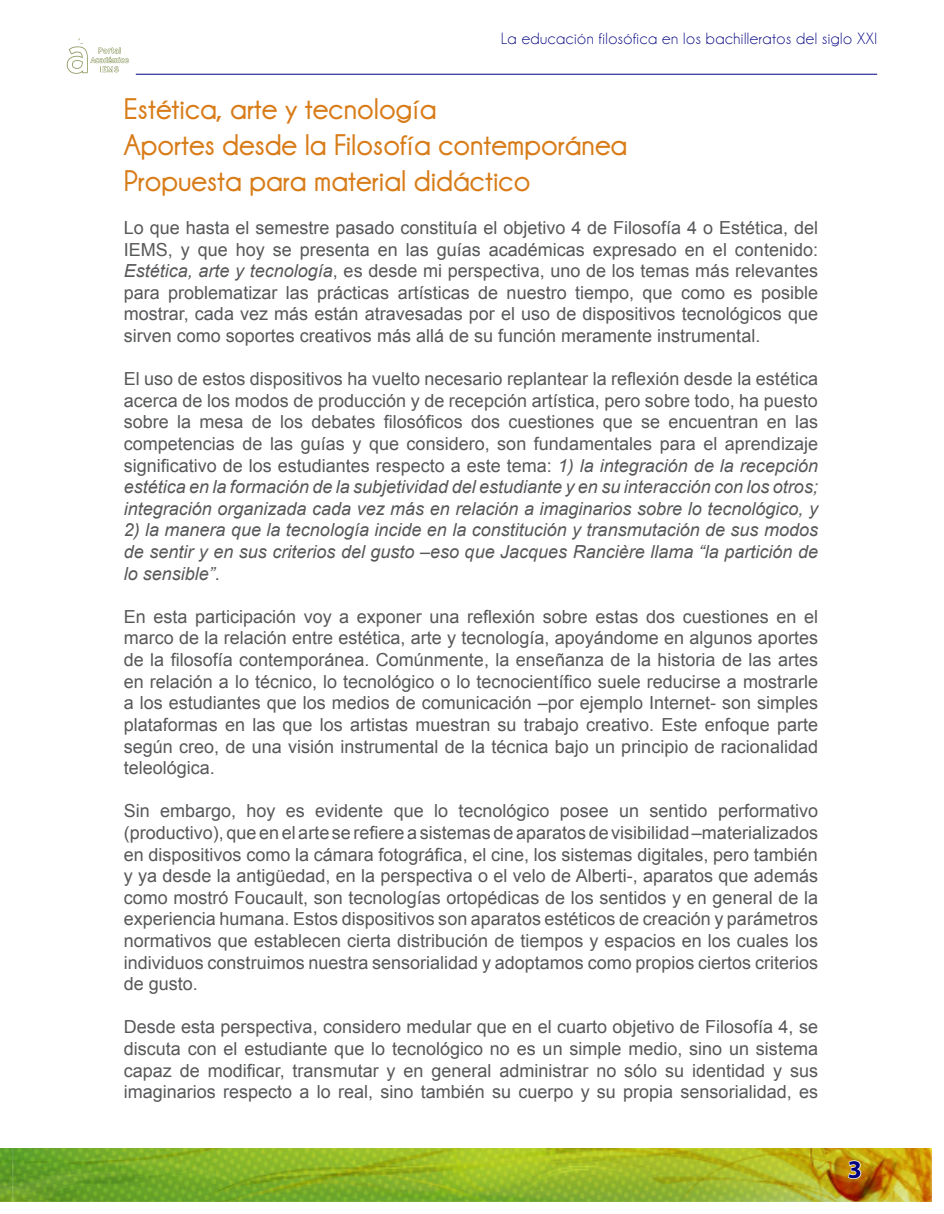
<style>
.page{position:relative;width:944px;height:1214px;background:#fff}
.page>*{position:absolute;margin:0;border:0;box-sizing:border-box;transform-origin:0 0}
.Subtítulo_DIANA{font:700 30px "Champagne&Limousines";color:#d87c19}
.Número_Páginas_DIANA{font:700 25.5px "Myriad Pro";color:#000080}
.Texto_General{font:18px/21.6px "Arial";color:#57585a;text-align:justify}
.Texto_General-2{font:italic 18px/21.6px "Arial";color:#57585a;text-align:justify}
.Título_pequeño_derec{font:16.5px "Champagne&Limousines";letter-spacing:.03em;color:#000080}
.s1{font-style:italic}
.s2{font-style:normal}
</style>
<div class="page">
<img style="left:0;top:1148px;width:931px;height:53px">
<svg style="left:846px;top:1159px;width:16px;height:20px"></svg>
<svg style="left:67px;top:38px;width:62px;height:36px"></svg>
<hr style="left:136px;top:74px;width:741px;height:1px;background:#000080">
<p class="Título_pequeño_derec" style="left:501px;top:29px;width:377px">La educación filosófica en los bachilleratos del siglo XXI</p>
<p class="Subtítulo_DIANA" style="left:124px;top:92px;width:314px">Estética, arte y tecnología</p>
<p class="Subtítulo_DIANA" style="left:124px;top:128px;width:505px">Aportes desde la Filosofía contemporánea</p>
<p class="Subtítulo_DIANA" style="left:124px;top:164px;width:408px">Propuesta para material didáctico</p>
<p class="Texto_General" style="left:124px;top:217px;width:695px">Lo que hasta el semestre pasado constituía el objetivo 4 de Filosofía 4 o Estética, del IEMS, y que hoy se presenta en las guías académicas expresado en el contenido:<br><span class="s1">Estética, arte y tecnología</span>, es desde mi perspectiva, uno de los temas más relevantes para problematizar las prácticas artísticas de nuestro tiempo, que como es posible mostrar, cada vez más están atravesadas por el uso de dispositivos tecnológicos que sirven como soportes creativos más allá de su función meramente instrumental.</p>
<p class="Texto_General" style="left:124px;top:368px;width:695px">El uso de estos dispositivos ha vuelto necesario replantear la reflexión desde la estética acerca de los modos de producción y de recepción artística, pero sobre todo, ha puesto sobre la mesa de los debates filosóficos dos cuestiones que se encuentran en las competencias de las guías y que considero, son fundamentales para el aprendizaje significativo de los estudiantes respecto a este tema: <span class="s1">1) la integración de la recepción estética en la formación de la subjetividad del estudiante y en su interacción con los otros; integración organizada cada vez más en relación a imaginarios sobre lo tecnológico, y</span></p>
<p class="Texto_General-2" style="left:124px;top:519px;width:695px">2) la manera que la tecnología incide en la constitución y transmutación de sus modos de sentir y en sus criterios del gusto –eso que Jacques Rancière llama “la partición de lo sensible”<span class="s2">.</span></p>
<p class="Texto_General" style="left:124px;top:606px;width:695px">En esta participación voy a exponer una reflexión sobre estas dos cuestiones en el marco de la relación entre estética, arte y tecnología, apoyándome en algunos aportes de la filosofía contemporánea. Comúnmente, la enseñanza de la historia de las artes en relación a lo técnico, lo tecnológico o lo tecnocientífico suele reducirse a mostrarle a los estudiantes que los medios de comunicación –por ejemplo Internet- son simples plataformas en las que los artistas muestran su trabajo creativo. Este enfoque parte según creo, de una visión instrumental de la técnica bajo un principio de racionalidad teleológica.</p>
<p class="Texto_General" style="left:124px;top:800px;width:695px">Sin embargo, hoy es evidente que lo tecnológico posee un sentido performativo (productivo), que en el arte se refiere a sistemas de aparatos de visibilidad –materializados en dispositivos como la cámara fotográfica, el cine, los sistemas digitales, pero también y ya desde la antigüedad, en la perspectiva o el velo de Alberti-, aparatos que además como mostró Foucault, son tecnologías ortopédicas de los sentidos y en general de la experiencia humana. Estos dispositivos son aparatos estéticos de creación y parámetros normativos que establecen cierta distribución de tiempos y espacios en los cuales los individuos construimos nuestra sensorialidad y adoptamos como propios ciertos criterios de gusto.</p>
<p class="Texto_General" style="left:124px;top:1016px;width:695px">Desde esta perspectiva, considero medular que en el cuarto objetivo de Filosofía 4, se discuta con el estudiante que lo tecnológico no es un simple medio, sino un sistema capaz de modificar, transmutar y en general administrar no sólo su identidad y sus imaginarios respecto a lo real, sino también su cuerpo y su propia sensorialidad, es</p>
<p class="Número_Páginas_DIANA" style="left:847px;top:1152px;width:16px">3</p>
</div>
